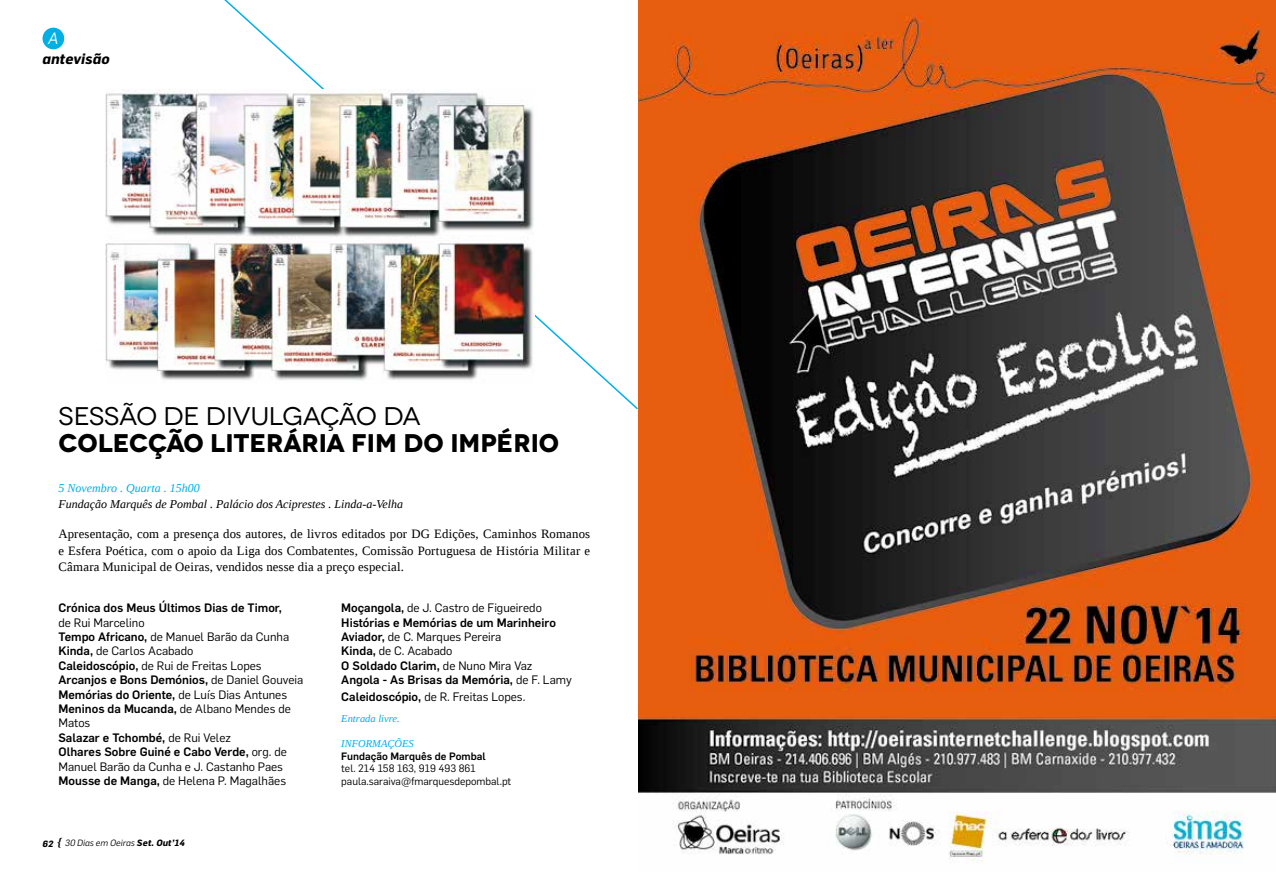
<style>
.page{position:relative;width:1276px;height:872px;background:#fff}
.page>*{position:absolute;margin:0;border:0;box-sizing:border-box;transform-origin:0 0}
.t1{font:700 25.5px "Novecentowide";color:#000}
.t2{font:25.5px "Novecentowide";letter-spacing:-.015em;color:#000}
.t3{font:italic 16.05px "Flama";color:#fff}
.t4{font:italic 700 14.25px "Flama";letter-spacing:.01em;color:#000}
.t5{font:12.75px/16.5px "Liberation Serif";letter-spacing:.015em;color:#000;text-align:justify}
.t6{font:12px/14.4px "Flama";color:#000}
.t7{font:500 12px/14.4px "Flama";color:#000}
.t8{font:italic 12px "Liberation Serif";color:#000}
.t9{font:italic 12px "Liberation Serif";color:#00b0e5}
.t10{font:10.5px/12.6px "Flama";color:#000}
.t11{font:italic 10.5px "Liberation Serif";color:#00b0e5}
.t12{font:500 10.5px "Flama";color:#000}
.t13{font:italic 8.85px "Flama";letter-spacing:.005em;color:#000}
.s1{font-weight:500}
.s2{font-weight:700}
.s3{font-family:"Liberation Serif";font-weight:700;font-size:11.85px}
.s4{font-weight:400}
</style>
<div class="page">
<div style="left:43px;top:28px;width:21px;height:21px;background:#00b0e5;border-radius:50%"></div>
<svg style="left:535px;top:314px;width:103px;height:96px"></svg>
<svg style="left:224px;top:0;width:100px;height:89px"></svg>
<img style="left:105px;top:90px;width:430px;height:291px">
<img style="left:638px;top:0;width:638px;height:863px">
<h2 class="t3" style="left:48px;top:28px;width:12px">A</h2>
<p class="t4" style="left:43px;top:48px;width:69px">antevisão</p>
<h1 class="t2" style="left:58px;top:401px;width:364px">SESSÃO DE DIVULGAÇÃO DA</h1>
<h1 class="t1" style="left:58px;top:427px;width:502px">COLECÇÃO LITERÁRIA FIM DO IMPÉRIO</h1>
<p class="t9" style="left:58px;top:480px;width:143px">5 Novembro . Quarta . 15h00</p>
<p class="t8" style="left:58px;top:496px;width:346px">Fundação Marquês de Pombal . Palácio dos Aciprestes . Linda-a-Velha</p>
<p class="t5" style="left:58px;top:525px;width:533px">Apresentação, com a presença dos autores, de livros editados por DG Edições, Caminhos Romanos e Esfera Poética, com o apoio da Liga dos Combatentes, Comissão Portuguesa de História Militar e Câmara Municipal de Oeiras, vendidos nesse dia a preço especial.</p>
<p class="t7" style="left:58px;top:600px;width:225px">Crónica dos Meus Últimos Dias de Timor,</p>
<p class="t6" style="left:58px;top:614px;width:246px">de Rui Marcelino<br><span class="s1">Tempo Africano,</span> de Manuel Barão da Cunha <span class="s1">Kinda,</span> de Carlos Acabado<br><span class="s1">Caleidoscópio,</span> de Rui de Freitas Lopes <span class="s1">Arcanjos e Bons Demónios,</span> de Daniel Gouveia <span class="s1">Memórias do Oriente,</span> de Luís Dias Antunes <span class="s1">Meninos da Mucanda,</span> de Albano Mendes de Matos<br><span class="s1">Salazar e Tchombé,</span> de Rui Velez<br><span class="s1">Olhares Sobre Guiné e Cabo Verde,</span> org. de Manuel Barão da Cunha e J. Castanho Paes <span class="s1">Mousse de Manga,</span> de Helena P. Magalhães</p>
<p class="t13" style="left:43px;top:837px;width:144px"><span class="s2">62</span> <span class="s3">{</span> 30 Dias em Oeiras <span class="s2">Set. Out’14</span></p>
<p class="t7" style="left:341px;top:600px;width:232px">Moçangola, <span class="s4">de J. Castro de Figueiredo </span>Histórias e Memórias de um Marinheiro Aviador, <span class="s4">de C. Marques Pereira<br></span>Kinda, <span class="s4">de C. Acabado<br></span>O Soldado Clarim, <span class="s4">de Nuno Mira Vaz </span>Angola - As Brisas da Memória, <span class="s4">de F. Lamy</span></p>
<p class="t6" style="left:341px;top:688px;width:185px"><span class="s1">Caleidoscópio,</span> de R. Freitas Lopes.</p>
<p class="t11" style="left:341px;top:712px;width:60px">Entrada livre.</p>
<p class="t11" style="left:341px;top:736px;width:74px">INFORMAÇÕES</p>
<p class="t12" style="left:341px;top:748px;width:146px">Fundação Marquês de Pombal</p>
<p class="t10" style="left:341px;top:761px;width:171px">tel. 214 158 163, 919 493 861 paula.saraiva@fmarquesdepombal.pt</p>
</div>
